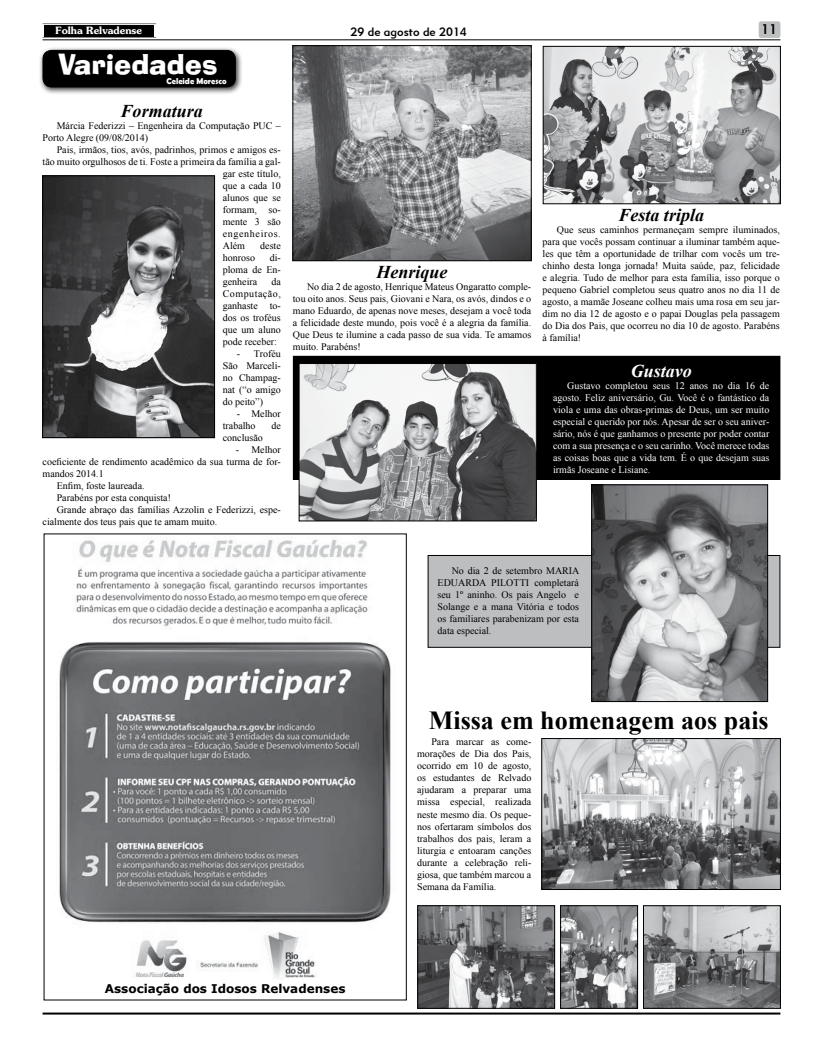
<style>
.page{position:relative;width:823px;height:1049px;background:#fff}
.page>*{position:absolute;margin:0;border:0;box-sizing:border-box;transform-origin:0 0}
.t1{font:27.3px "Ad Lib BT";color:#fff}
.t2{font:700 26px "Times New Roman";color:#000}
.t3{font:italic 700 18px "Times New Roman";color:#000}
.t4{font:italic 700 18px "Times New Roman";color:#fff}
.t5{font:14px "Geometric 415 BT Medium A";color:#000}
.t6{font:700 12px "Verdana";color:#000}
.t7{font:12px "Geometric 415 BT Medium A";color:#000}
.t8{font:10px/12px "Times New Roman";color:#000;text-align:justify}
.t9{font:10px/12px "Times New Roman";color:#fff;text-align:justify}
.t10{font:700 10px "Southern";color:#fff}
.t11{font:10px "Times New Roman";letter-spacing:.065em;color:#000}
.t12{font:700 8.5px "Berlin Sans FB Demi";color:#fff}
</style>
<div class="page">
<hr style="left:43px;top:1012px;width:737px;height:2px;background:#000">
<div style="left:758px;top:21px;width:22px;height:17px;background:#bcbec0;border-radius:2px"></div>
<hr style="left:43px;top:39px;width:737px;height:1px;background:#000">
<hr style="left:43px;top:23px;width:113px;height:1px;background:#808080">
<hr style="left:43px;top:37px;width:113px;height:1px;background:#808080">
<div style="left:45px;top:25px;width:109px;height:11px;background:#000"></div>
<div style="left:428px;top:555px;width:351px;height:92px;background:#bcbec0"></div>
<div style="left:427px;top:555px;width:353px;height:93px;border:1px solid #000"></div>
<div style="left:293px;top:356px;width:486px;height:123px;background:#000"></div>
<div style="left:293px;top:356px;width:487px;height:124px;border:1px solid #000"></div>
<img style="left:44px;top:177px;width:169px;height:259px">
<div style="left:42px;top:175px;width:173px;height:263px;border:1px solid #000"></div>
<div style="left:39px;top:47px;width:203px;height:48px;background:#000;opacity:.76"></div>
<div style="left:43px;top:50px;width:192px;height:37px;background:#000;border-radius:9px"></div>
<div style="left:43px;top:50px;width:192px;height:37px;border:1px solid #000;border-radius:9px"></div>
<img style="left:59px;top:539px;width:332px;height:441px">
<img style="left:294px;top:47px;width:235px;height:212px">
<div style="left:292px;top:45px;width:239px;height:216px;border:1px solid #000"></div>
<img style="left:544px;top:48px;width:234px;height:154px">
<div style="left:542px;top:46px;width:238px;height:158px;border:1px solid #000"></div>
<img style="left:300px;top:365px;width:234px;height:154px">
<div style="left:298px;top:363px;width:238px;height:158px;border:1px solid #000"></div>
<img style="left:593px;top:486px;width:172px;height:214px">
<div style="left:591px;top:484px;width:176px;height:218px;border:1px solid #000"></div>
<img style="left:419px;top:907px;width:134px;height:100px">
<div style="left:417px;top:905px;width:138px;height:104px;border:1px solid #000"></div>
<img style="left:561px;top:907px;width:74px;height:100px">
<div style="left:559px;top:905px;width:78px;height:104px;border:1px solid #000"></div>
<img style="left:644px;top:907px;width:134px;height:100px">
<div style="left:642px;top:905px;width:138px;height:104px;border:1px solid #000"></div>
<img style="left:543px;top:740px;width:235px;height:148px">
<div style="left:541px;top:738px;width:239px;height:152px;border:1px solid #000"></div>
<p class="t10" style="left:55px;top:24px;width:88px">Folha Relvadense</p>
<p class="t7" style="left:350px;top:24px;width:118px">29 de agosto de 2014</p>
<h3 class="t5" style="left:760px;top:20px;width:18px">11</h3>
<h1 class="t1" style="left:58px;top:47px;width:161px">Variedades</h1>
<p class="t12" style="left:166px;top:76px;width:62px">Celeide Moresco</p>
<h3 class="t3" style="left:121px;top:98px;width:84px">Formatura</h3>
<p class="t8" style="left:43px;top:120px;width:239px;text-indent:14px">Márcia Federizzi – Engenheira da Computação PUC –<br>Porto Alegre (09/08/2014)</p>
<p class="t8" style="left:57px;top:144px;width:225px">Pais, irmãos, tios, avós, padrinhos, primos e amigos es-</p>
<p class="t8" style="left:43px;top:156px;width:240px">tão muito orgulhosos de ti. Foste a primeira da família a gal-</p>
<p class="t8" style="left:223px;top:168px;width:60px">gar este título,</p>
<p class="t8" style="left:223px;top:180px;width:59px">que a cada 10</p>
<p class="t8" style="left:223px;top:192px;width:60px">alunos que se</p>
<p class="t8" style="left:223px;top:204px;width:59px">formam, so-</p>
<p class="t8" style="left:223px;top:216px;width:60px">mente 3 são</p>
<p class="t11" style="left:223px;top:227px;width:59px">engenheiros.</p>
<p class="t8" style="left:223px;top:240px;width:24px">Além</p>
<p class="t8" style="left:260px;top:240px;width:22px">deste</p>
<p class="t8" style="left:223px;top:252px;width:34px">honroso</p>
<p class="t8" style="left:223px;top:252px;width:59px;text-indent:47px">di&shy;ploma de En&shy;genheira</p>
<p class="t8" style="left:223px;top:276px;width:60px;text-indent:49px">da Computação, ganhaste to&shy;dos os troféus que um aluno pode receber:</p>
<p class="t8" style="left:223px;top:348px;width:60px;text-indent:14px">- Troféu São Marceli&shy;no Champag&shy;nat (“o amigo do peito”)</p>
<p class="t8" style="left:223px;top:408px;width:59px;text-indent:14px">- Melhor trabalho</p>
<p class="t8" style="left:271px;top:420px;width:11px">de</p>
<p class="t8" style="left:223px;top:432px;width:41px">conclusão</p>
<p class="t8" style="left:236px;top:444px;width:46px">- Melhor</p>
<p class="t8" style="left:43px;top:456px;width:239px">coeficiente de rendimento acadêmico da sua turma de for-</p>
<p class="t8" style="left:43px;top:468px;width:63px">mandos 2014.1</p>
<p class="t8" style="left:57px;top:480px;width:89px">Enfim, foste laureada.</p>
<p class="t8" style="left:57px;top:492px;width:116px">Parabéns por esta conquista!</p>
<p class="t8" style="left:57px;top:504px;width:225px">Grande abraço das famílias Azzolin e Federizzi, espe-</p>
<p class="t8" style="left:43px;top:516px;width:176px">cialmente dos teus pais que te amam muito.</p>
<h3 class="t3" style="left:376px;top:259px;width:73px">Henrique</h3>
<p class="t8" style="left:293px;top:280px;width:240px;text-indent:14px">No dia 2 de agosto, Henrique Mateus Ongaratto comple&shy;tou oito anos. Seus pais, Giovani e Nara, os avós, dindos e o mano Eduardo, de apenas nove meses, desejam a você toda a felicidade deste mundo, pois você é a alegria da família.<br>Que Deus te ilumine a cada passo de sua vida. Te amamos muito. Parabéns!</p>
<h3 class="t3" style="left:618px;top:202px;width:87px">Festa tripla</h3>
<p class="t8" style="left:542px;top:223px;width:239px;text-indent:14px">Que seus caminhos permaneçam sempre iluminados, para que vocês possam continuar a iluminar também aque&shy;les que têm a oportunidade de trilhar com vocês um tre&shy;chinho desta longa jornada! Muita saúde, paz, felicidade e alegria. Tudo de melhor para esta família, isso porque o pequeno Gabriel completou seus quatro anos no dia 11 de agosto, a mamãe Joseane colheu mais uma rosa em seu jar&shy;dim no dia 12 de agosto e o papai Douglas pela passagem do Dia dos Pais, que ocorreu no dia 10 de agosto. Parabéns à família!</p>
<h3 class="t4" style="left:630px;top:358px;width:63px">Gustavo</h3>
<p class="t9" style="left:552px;top:379px;width:218px;text-indent:14px">Gustavo completou seus 12 anos no dia 16 de agosto. Feliz aniversário, Gu. Você é o fantástico da viola e uma das obras-primas de Deus, um ser muito especial e querido por nós. Apesar de ser o seu aniver&shy;sário, nós é que ganhamos o presente por poder contar com a sua presença e o seu carinho. Você merece todas as coisas boas que a vida tem. É o que desejam suas irmãs Joseane e Lisiane.</p>
<p class="t8" style="left:437px;top:564px;width:143px;text-indent:14px">No dia 2 de setembro MARIA EDUARDA PILOTTI completará seu 1º aninho. Os pais Angelo e Solange e a mana Vitória e todos os familiares parabenizam por esta data especial.</p>
<h2 class="t2" style="left:428px;top:702px;width:341px">Missa em homenagem aos pais</h2>
<p class="t8" style="left:417px;top:736px;width:116px;text-indent:14px">Para marcar as come&shy;morações de Dia dos Pais, ocorrido em 10 de agosto, os estudantes de Relvado ajudaram a preparar uma missa especial, realizada neste mesmo dia. Os peque&shy;nos ofertaram símbolos dos trabalhos dos pais, leram a liturgia e entoaram canções durante a celebração reli&shy;giosa, que também marcou a Semana da Família.</p>
<p class="t6" style="left:105px;top:980px;width:242px">Associação dos Idosos Relvadenses</p>
</div>
